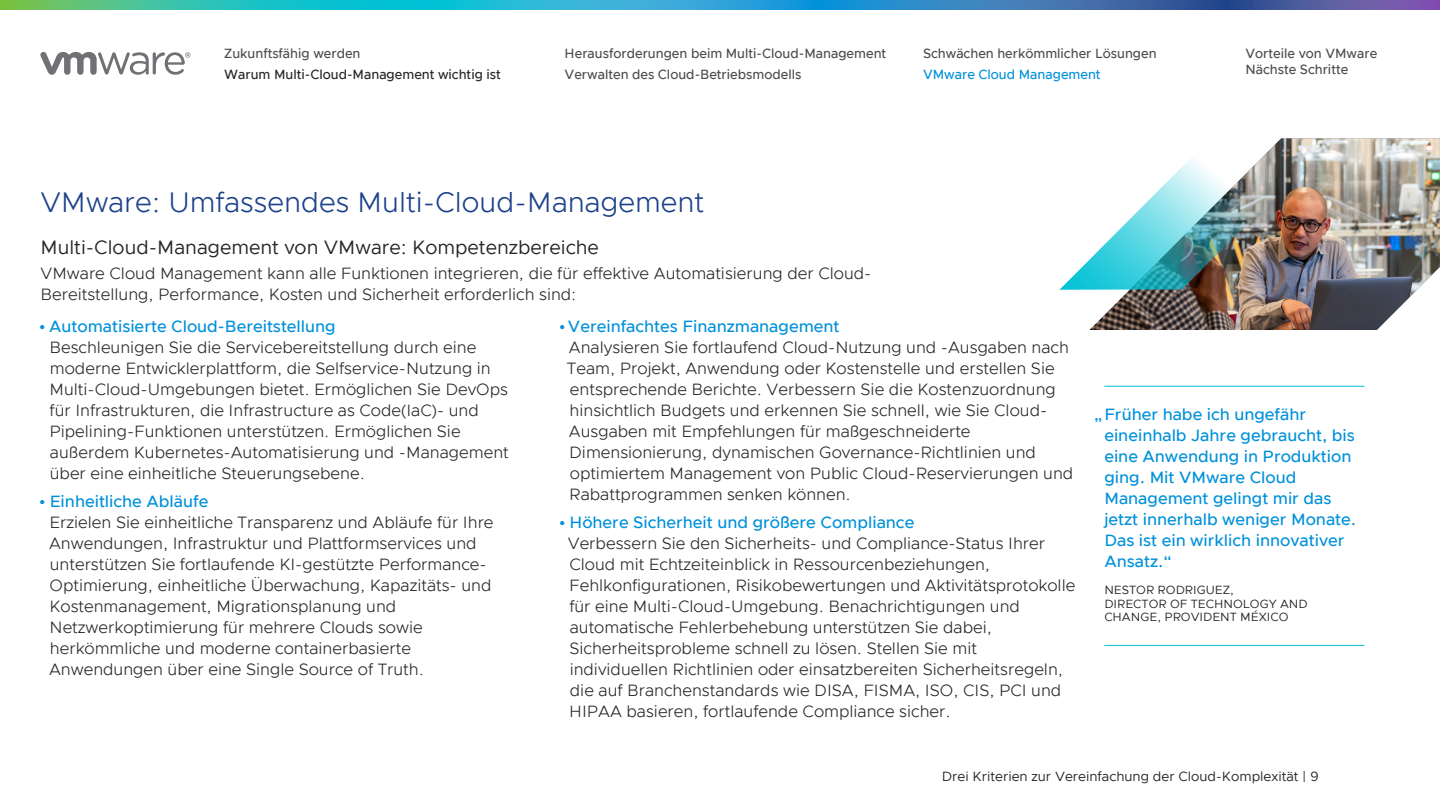
<style>
.page{position:relative;width:1440px;height:810px;background:#fff}
.page>*{position:absolute;margin:0;border:0;box-sizing:border-box;transform-origin:0 0}
.t1{font:300 28.5px "Metropolis";color:#1d428a}
.t2{font:19.5px "Metropolis";color:#262626}
.t3{font:300 16.5px/21px "Metropolis";color:#262626}
.t4{font:500 16.5px/21px "Metropolis";color:#0091da}
.t5{font:500 13.5px/21px "Metropolis";color:#4d4d4f;scale:.96 1}
.t6{font:13.5px "Metropolis";color:#262626}
.t7{font:500 13.5px "Metropolis";color:#262626;scale:.96 1}
.t8{font:500 13.5px "Metropolis";color:#0091da;scale:.96 1}
.t9{font:12px/13.5px "Metropolis";color:#262626}
</style>
<div class="page">
<hr style="left:1104px;top:386px;width:260px;height:1px;background:#00c1d5">
<hr style="left:1104px;top:645px;width:260px;height:1px;background:#00c1d5">
<img style="left:1090px;top:138px;width:350px;height:192px">
<img style="left:1059px;top:145px;width:267px;height:145px">
<svg style="left:40px;top:52px;width:150px;height:23px"></svg>
<svg style="left:0;top:0;width:1440px;height:9px;background:#3697b7"></svg>
<p class="t5" style="left:224px;top:43px;width:143px">Zukunftsfähig werden</p>
<p class="t7" style="left:224px;top:66px;width:290px">Warum Multi-Cloud-Management wichtig ist</p>
<p class="t5" style="left:565px;top:43px;width:337px">Herausforderungen beim Multi-Cloud-Management<br>Verwalten des Cloud-Betriebsmodells</p>
<p class="t5" style="left:923px;top:43px;width:245px">Schwächen herkömmlicher Lösungen</p>
<p class="t8" style="left:923px;top:66px;width:187px">VMware Cloud Management</p>
<p class="t5" style="left:1245px;top:45px;width:139px;line-height:16.5px">Vorteile von VMware<br>Nächste Schritte</p>
<h1 class="t1" style="left:40px;top:184px;width:665px">VMware: Umfassendes Multi-Cloud-Management</h1>
<p class="t2" style="left:40px;top:236px;width:560px">Multi-Cloud-Management von VMware: Kompetenzbereiche</p>
<p class="t3" style="left:40px;top:263px;width:832px">VMware Cloud Management kann alle Funktionen integrieren, die für effektive Automatisierung der Cloud-<br>Bereitstellung, Performance, Kosten und Sicherheit erforderlich sind:</p>
<p class="t4" style="left:39px;top:316px;width:298px">• Automatisierte Cloud-Bereitstellung</p>
<p class="t3" style="left:50px;top:337px;width:461px">Beschleunigen Sie die Servicebereitstellung durch eine moderne Entwicklerplattform, die Selfservice-Nutzung in Multi-Cloud-Umgebungen bietet. Ermöglichen Sie DevOps für Infrastrukturen, die Infrastructure as Code(IaC)- und Pipelining-Funktionen unterstützen. Ermöglichen Sie außerdem Kubernetes-Automatisierung und -Management über eine einheitliche Steuerungsebene.</p>
<p class="t4" style="left:39px;top:491px;width:171px">• Einheitliche Abläufe</p>
<p class="t3" style="left:49px;top:512px;width:446px">Erzielen Sie einheitliche Transparenz und Abläufe für Ihre Anwendungen, Infrastruktur und Plattformservices und unterstützen Sie fortlaufende KI-gestützte Performance-Optimierung, einheitliche Überwachung, Kapazitäts- und Kostenmanagement, Migrationsplanung und Netzwerkoptimierung für mehrere Clouds sowie herkömmliche und moderne containerbasierte Anwendungen über eine Single Source of Truth.</p>
<p class="t4" style="left:559px;top:316px;width:282px">•Vereinfachtes Finanzmanagement</p>
<p class="t3" style="left:567px;top:337px;width:508px">Analysieren Sie fortlaufend Cloud-Nutzung und -Ausgaben nach Team, Projekt, Anwendung oder Kostenstelle und erstellen Sie entsprechende Berichte. Verbessern Sie die Kostenzuordnung hinsichtlich Budgets und erkennen Sie schnell, wie Sie Cloud-Ausgaben mit Empfehlungen für maßgeschneiderte Dimensionierung, dynamischen Governance-Richtlinien und optimiertem Management von Public Cloud-Reservierungen und Rabattprogrammen senken können.</p>
<p class="t4" style="left:559px;top:512px;width:357px">• Höhere Sicherheit und größere Compliance</p>
<p class="t3" style="left:568px;top:533px;width:509px">Verbessern Sie den Sicherheits- und Compliance-Status Ihrer Cloud mit Echtzeiteinblick in Ressourcenbeziehungen, Fehlkonfigurationen, Risikobewertungen und Aktivitätsprotokolle für eine Multi-Cloud-Umgebung. Benachrichtigungen und automatische Fehlerbehebung unterstützen Sie dabei, Sicherheitsprobleme schnell zu lösen. Stellen Sie mit individuellen Richtlinien oder einsatzbereiten Sicherheitsregeln, die auf Branchenstandards wie DISA, FISMA, ISO, CIS, PCI und HIPAA basieren, fortlaufende Compliance sicher.</p>
<p class="t4" style="left:1104px;top:404px;width:254px;text-indent:-10px">„Früher habe ich ungefähr eineinhalb Jahre gebraucht, bis eine Anwendung in Produktion ging. Mit VMware Cloud<br>Management gelingt mir das jetzt innerhalb weniger Monate.<br>Das ist ein wirklich innovativer<br>Ansatz.“</p>
<p class="t9" style="left:1104px;top:583px;width:205px">NESTOR RODRIGUEZ,<br>DIRECTOR OF TECHNOLOGY AND<br>CHANGE, PROVIDENT MÉXICO</p>
<p class="t6" style="left:942px;top:768px;width:378px">Drei Kriterien zur Vereinfachung der Cloud-Komplexität | 9</p>
</div>
